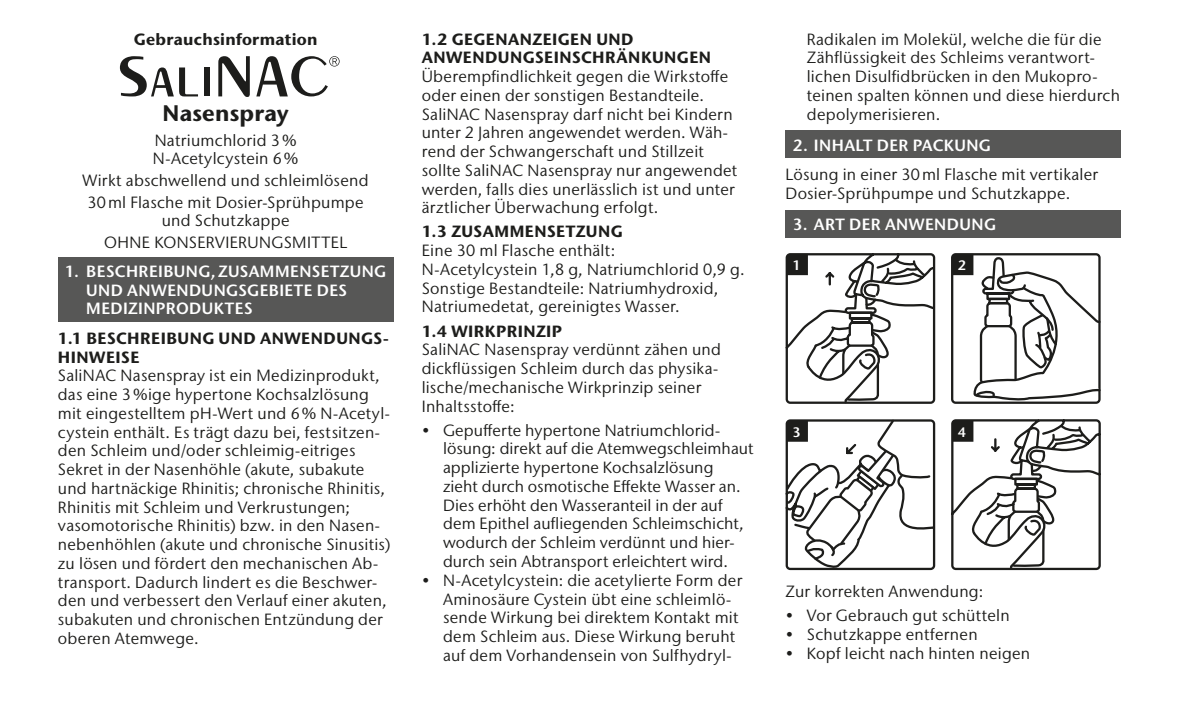
<style>
.page{position:relative;width:1179px;height:724px;background:#fff}
.page>*{position:absolute;margin:0;border:0;box-sizing:border-box;transform-origin:0 0}
.t1{font:700 22.5px "Stone Sans IIITC Std";letter-spacing:.005em;color:#1d1d1b}
.t2{font:16.25px/18.8px "Stone Sans IIITC Std";letter-spacing:.015em;color:#1d1d1b}
.t3{font:700 16.25px/18.8px "Stone Sans IIITC Std";letter-spacing:.03em;color:#1d1d1b}
.t4{font:600 16.25px/18.8px "Stone Sans IIITC Std";letter-spacing:.03em;color:#fff}
.t5{font:600 13.75px "Stone Sans IIITC Std";color:#fff}
</style>
<div class="page">
<div style="left:58px;top:257px;width:335px;height:65px;background:#575756"></div>
<div style="left:204px;top:67px;width:6px;height:29px;background:#1d1d1b"></div>
<svg style="left:120px;top:56px;width:78px;height:40px"></svg>
<svg style="left:218px;top:56px;width:32px;height:41px"></svg>
<svg style="left:256px;top:56px;width:84px;height:40px"></svg>
<div style="left:785px;top:131px;width:336px;height:27px;background:#575756"></div>
<div style="left:785px;top:210px;width:336px;height:27px;background:#575756"></div>
<svg style="left:785px;top:253px;width:314px;height:316px"></svg>
<svg style="left:805px;top:292px;width:78px;height:112px"></svg>
<svg style="left:932px;top:418px;width:165px;height:153px"></svg>
<svg style="left:787px;top:254px;width:21px;height:21px"></svg>
<svg style="left:787px;top:417px;width:145px;height:154px"></svg>
<svg style="left:952px;top:254px;width:149px;height:316px"></svg>
<p class="t3" style="left:134px;top:29px;width:185px">Gebrauchsinformation</p>
<h1 class="t1" style="left:162px;top:99px;width:128px">Nasenspray</h1>
<p class="t2" style="left:153px;top:132px;width:147px;line-height:18px">Natriumchlorid 3%<br>N-Acetylcystein 6%</p>
<p class="t2" style="left:83px;top:169px;width:287px;line-height:21.8px">Wirkt abschwellend und schleimlösend<br>30ml Flasche mit Dosier-Sprühpumpe</p>
<p class="t2" style="left:104px;top:209px;width:244px;line-height:21.8px;text-align:center">und Schutzkappe<br>OHNE KONSERVIERUNGSMITTEL</p>
<p class="t4" style="left:86px;top:262px;width:301px;text-indent:-21px">1. BESCHREIBUNG, ZUSAMMENSETZUNG<br>UND ANWENDUNGSGEBIETE DES<br>MEDIZINPRODUKTES</p>
<p class="t3" style="left:58px;top:328px;width:331px">1.1 BESCHREIBUNG UND ANWENDUNGS-<br>HINWEISE</p>
<p class="t2" style="left:58px;top:366px;width:334px">SaliNAC Nasenspray ist ein Medizinprodukt, das eine 3%ige hypertone Kochsalzlösung mit eingestelltem pH-Wert und 6% N-Acetyl&shy;cystein enthält. Es trägt dazu bei, festsitzen&shy;den Schleim und/oder schleimig-eitriges Sekret in der Nasenhöhle (akute, subakute und hartnäckige Rhinitis; chronische Rhinitis, Rhinitis mit Schleim und Verkrustungen; vasomotorische Rhinitis) bzw. in den Nasen--- nebenhöhlen (akute und chronische Sinusitis) zu lösen und fördert den mechanischen Ab--- transport. Dadurch lindert es die Beschwer&shy;den und verbessert den Verlauf einer akuten, subakuten und chronischen Entzündung der oberen Atemwege.</p>
<p class="t3" style="left:422px;top:29px;width:291px">1.2 GEGENANZEIGEN UND<br>ANWENDUNGSEINSCHRÄNKUNGEN</p>
<p class="t2" style="left:422px;top:67px;width:317px">Überempfindlichkeit gegen die Wirkstoffe oder einen der sonstigen Bestandteile.<br>SaliNAC Nasenspray darf nicht bei Kindern unter 2 Jahren angewendet werden. Wäh-- rend der Schwangerschaft und Stillzeit sollte SaliNAC Nasenspray nur angewendet werden, falls dies unerlässlich ist und unter ärztlicher Überwachung erfolgt.</p>
<p class="t3" style="left:422px;top:222px;width:202px">1.3 ZUSAMMENSETZUNG</p>
<p class="t2" style="left:422px;top:241px;width:324px">Eine 30 ml Flasche enthält:<br>N-Acetylcystein 1,8 g, Natriumchlorid 0,9 g.<br>Sonstige Bestandteile: Natriumhydroxid, Natriumedetat, gereinigtes Wasser.</p>
<p class="t3" style="left:422px;top:321px;width:142px">1.4 WIRKPRINZIP</p>
<p class="t2" style="left:422px;top:340px;width:301px">SaliNAC Nasenspray verdünnt zähen und dickflüssigen Schleim durch das physika&shy;lische/mechanische Wirkprinzip seiner Inhaltsstoffe:</p>
<p class="t2" style="left:443px;top:420px;width:312px;text-indent:-21px">• Gepufferte hypertone Natriumchlorid&shy;lösung: direkt auf die Atemwegschleimhaut applizierte hypertone Kochsalzlösung<br>zieht durch osmotische Effekte Wasser an.<br>Dies erhöht den Wasseranteil in der auf dem Epithel aufliegenden Schleimschicht, wodurch der Schleim verdünnt und hier&shy;durch sein Abtransport erleichtert wird.</p>
<p class="t2" style="left:443px;top:570px;width:301px;text-indent:-21px">• N-Acetylcystein: die acetylierte Form der Aminosäure Cystein übt eine schleimlö-- sende Wirkung bei direktem Kontakt mit dem Schleim aus. Diese Wirkung beruht auf dem Vorhandensein von Sulfhydryl-</p>
<p class="t2" style="left:807px;top:29px;width:315px">Radikalen im Molekül, welche die für die Zähflüssigkeit des Schleims verantwort-- lichen Disulfidbrücken in den Mukopro&shy;teinen spalten können und diese hierdurch depolymerisieren.</p>
<p class="t4" style="left:793px;top:135px;width:200px">2. INHALT DER PACKUNG</p>
<p class="t2" style="left:785px;top:165px;width:314px">Lösung in einer 30ml Flasche mit vertikaler<br>Dosier-Sprühpumpe und Schutzkappe.</p>
<p class="t4" style="left:793px;top:215px;width:205px">3. ART DER ANWENDUNG</p>
<p class="t5" style="left:792px;top:257px;width:10px">1</p>
<p class="t5" style="left:958px;top:257px;width:10px">2</p>
<p class="t5" style="left:792px;top:423px;width:10px">3</p>
<p class="t5" style="left:958px;top:423px;width:10px">4</p>
<p class="t2" style="left:785px;top:582px;width:199px">Zur korrekten Anwendung:</p>
<p class="t2" style="left:785px;top:606px;width:226px">• Vor Gebrauch gut schütteln</p>
<p class="t2" style="left:785px;top:625px;width:193px">• Schutzkappe entfernen</p>
<p class="t2" style="left:785px;top:643px;width:246px">• Kopf leicht nach hinten neigen</p>
</div>
